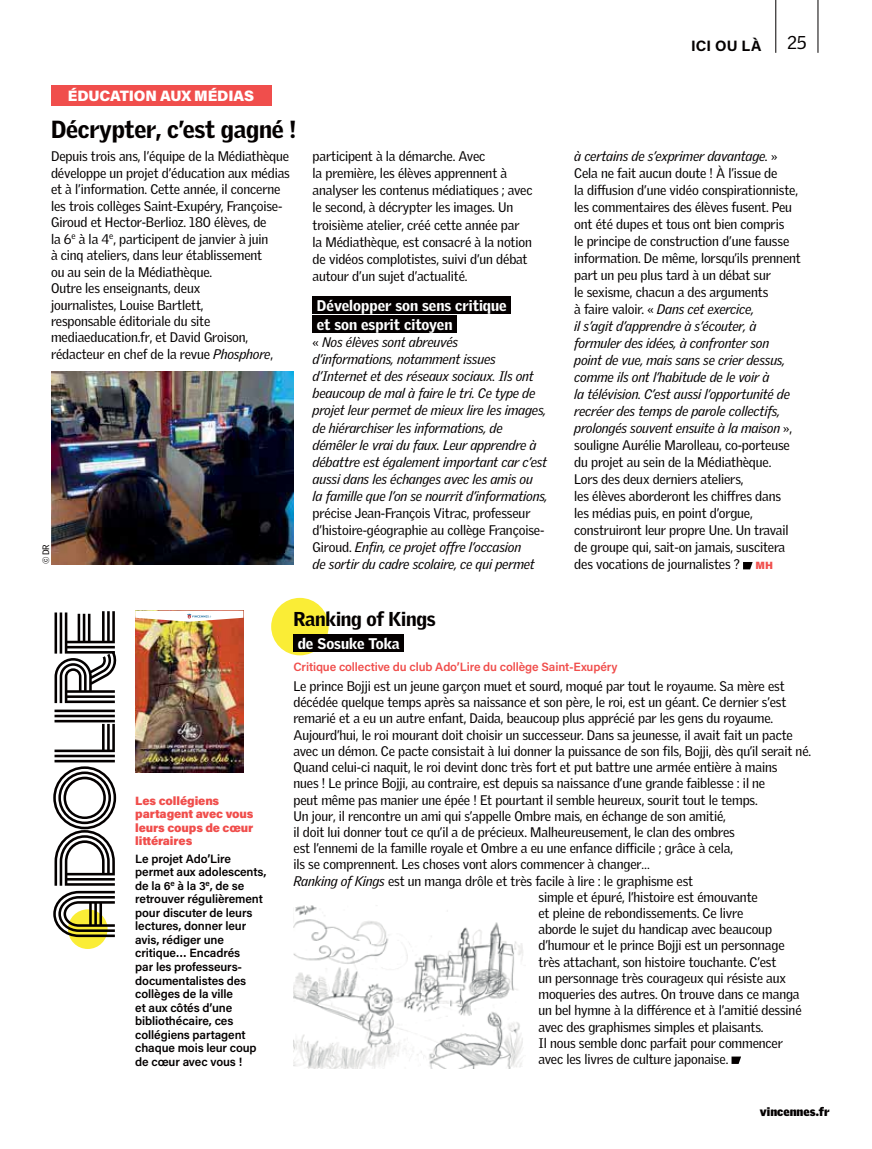
<style>
.page{position:relative;width:872px;height:1149px;background:#fff}
.page>*{position:absolute;margin:0;border:0;box-sizing:border-box;transform-origin:0 0}
.t1{font:85.5px "Arya Triple Alt";letter-spacing:-.07em;color:#040000}
.t2{font:900 24px "Griffith Gothic";letter-spacing:-.01em;color:#040000}
.t3{font:900 19.5px "Griffith Gothic";letter-spacing:-.01em;color:#040000}
.t4{font:18px "Griffith Gothic";color:#040000}
.t5{font:900 15px/18.6px "Griffith Gothic";color:#fff}
.t6{font:900 15px "Acumin Pro";letter-spacing:-.01em;color:#fff}
.t7{font:700 15px "Acumin Pro";letter-spacing:.01em;color:#040000}
.t8{font:13.5px/17px "Griffith Gothic";letter-spacing:-.01em;color:#040000}
.t9{font:italic 13.5px/17.1px "Griffith Gothic";letter-spacing:-.01em;color:#040000}
.t10{font:600 12px/13.5px "Acumin Pro";letter-spacing:-.01em;color:#040000}
.t11{font:900 12px/13.5px "Acumin Pro";letter-spacing:-.01em;color:#f04e4c}
.t12{font:600 12px "Acumin Pro";letter-spacing:-.01em;color:#f04e4c}
.t13{font:900 12px "Griffith Gothic";color:#040000}
.t14{font:9px "Griffith Gothic";color:#040000}
.s1{font-style:italic}
.s2{font-weight:900;font-size:15px;color:#fff}
.s3{font-style:normal}
.s4{font-family:"Acumin Pro";font-weight:900;font-size:10.5px;color:#f04e4c}
</style>
<div class="page">
<hr style="left:775px;top:0;width:1px;height:53px;background:#040000">
<hr style="left:817px;top:0;width:1px;height:53px;background:#040000">
<div style="left:51px;top:85px;width:220px;height:21px;background:#f04e4c"></div>
<div style="left:313px;top:296px;width:198px;height:18px;background:#040000"></div>
<div style="left:313px;top:315px;width:144px;height:18px;background:#040000"></div>
<svg style="left:743px;top:562px;width:9px;height:7px"></svg>
<div style="left:68px;top:909px;width:40px;height:39px;background:#faed36;border-radius:50%"></div>
<div style="left:271px;top:597px;width:57px;height:58px;background:#faed36;border-radius:50%"></div>
<img style="left:51px;top:372px;width:242px;height:192px">
<img style="left:293px;top:905px;width:230px;height:162px">
<img style="left:135px;top:621px;width:108px;height:151px">
<svg style="left:135px;top:610px;width:108px;height:11px"></svg>
<div style="left:293px;top:633px;width:111px;height:18px;background:#040000"></div>
<svg style="left:731px;top:1056px;width:10px;height:7px"></svg>
<p class="t6" style="left:68px;top:89px;width:188px">ÉDUCATION AUX MÉDIAS</p>
<h2 class="t2" style="left:51px;top:118px;width:247px">Décrypter, c’est gagné !</h2>
<p class="t8" style="left:51px;top:149px;width:240px;line-height:16.5px">Depuis trois ans, l’équipe de la Médiathèque développe un projet d’éducation aux médias et à l’information. Cette année, il concerne les trois collèges Saint-Exupéry, Françoise-Giroud et Hector-Berlioz. 180 élèves, de<br>la 6<sup>e</sup> à la 4<sup>e</sup>, participent de janvier à juin<br>à cinq ateliers, dans leur établissement<br>ou au sein de la Médiathèque.<br>Outre les enseignants, deux<br>journalistes, Louise Bartlett,<br>responsable éditoriale du site mediaeducation.fr, et David Groison, rédacteur en chef de la revue <span class="s1">Phosphore</span>,</p>
<p class="t8" style="left:313px;top:149px;width:225px">participent à la démarche. Avec<br>la première, les élèves apprennent à analyser les contenus médiatiques ; avec le second, à décrypter les images. Un troisième atelier, créé cette année par<br>la Médiathèque, est consacré à la notion de vidéos complotistes, suivi d’un débat autour d’un sujet d’actualité.<span class="s2">Développe</span></p>
<p class="t5" style="left:317px;top:297px;width:191px">Développer son sens critique et son esprit citoyen</p>
<p class="t9" style="left:313px;top:334px;width:236px"><span class="s3">«</span> Nos élèves sont abreuvés<br>d’informations, notamment issues d’Internet et des réseaux sociaux. Ils ont beaucoup de mal à faire le tri. Ce type de projet leur permet de mieux lire les images, de hiérarchiser les informations, de démêler le vrai du faux. Leur apprendre à débattre est également important car c’est aussi dans les échanges avec les amis ou<br>la famille que l’on se nourrit d’informations,</p>
<p class="t8" style="left:313px;top:505px;width:233px">précise Jean-François Vitrac, professeur d’histoire-géographie au collège Françoise-Giroud. <span class="s1">Enfin, ce projet offre l’occasion<br>de sortir du cadre scolaire, ce qui permet</span></p>
<p class="t14" style="left:42px;top:563px;width:21px;rotate:-90deg">© DR</p>
<p class="t7" style="left:691px;top:38px;width:72px">ICI OU LÀ</p>
<h3 class="t4" style="left:787px;top:36px;width:21px">25</h3>
<p class="t8" style="left:574px;top:149px;width:228px"><span class="s1">à certains de s’exprimer davantage.</span> » Cela ne fait aucun doute ! À l’issue de<br>la diffusion d’une vidéo conspirationniste, les commentaires des élèves fusent. Peu ont été dupes et tous ont bien compris<br>le principe de construction d’une fausse information. De même, lorsqu’ils prennent part un peu plus tard à un débat sur<br>le sexisme, chacun a des arguments<br>à faire valoir. « <span class="s1">Dans cet exercice,<br>il s’agit d’apprendre à s’écouter, à formuler des idées, à confronter son<br>point de vue, mais sans se crier dessus, comme ils ont l’habitude de le voir à<br>la télévision. C’est aussi l’opportunité de recréer des temps de parole collectifs, prolongés souvent ensuite à la maison</span> », souligne Aurélie Marolleau, co-porteuse du projet au sein de la Médiathèque.<br>Lors des deux derniers ateliers,<br>les élèves aborderont les chiffres dans<br>les médias puis, en point d’orgue, construiront leur propre Une. Un travail de groupe qui, sait-on jamais, suscitera des vocations de journalistes ? <span class="s4">MH</span></p>
<h1 class="t1" style="left:35px;top:941px;width:337px;rotate:-90deg">adolire</h1>
<p class="t11" style="left:135px;top:793px;width:120px">Les collégiens partagent avec vous leurs coups de cœur littéraires</p>
<p class="t10" style="left:135px;top:852px;width:133px">Le projet Ado’Lire permet aux adolescents, de la 6<sup>e</sup> à la 3<sup>e</sup>, de se retrouver régulièrement pour discuter de leurs lectures, donner leur avis, rédiger une critique… Encadrés<br>par les professeurs&shy;documentalistes des collèges de la ville<br>et aux côtés d’une bibliothécaire, ces collégiens partagent chaque mois leur coup de cœur avec vous !</p>
<h3 class="t3" style="left:293px;top:610px;width:144px">Ranking of Kings</h3>
<p class="t5" style="left:298px;top:634px;width:103px">de Sosuke Toka</p>
<p class="t12" style="left:293px;top:660px;width:326px">Critique collective du club Ado’Lire du collège Saint-Exupéry</p>
<p class="t8" style="left:293px;top:678px;width:493px">Le prince Bojji est un jeune garçon muet et sourd, moqué par tout le royaume. Sa mère est</p>
<p class="t8" style="left:293px;top:694px;width:494px">décédée quelque temps après sa naissance et son père, le roi, est un géant. Ce dernier s’est</p>
<p class="t8" style="left:293px;top:711px;width:481px">remarié et a eu un autre enfant, Daida, beaucoup plus apprécié par les gens du royaume.</p>
<p class="t8" style="left:293px;top:727px;width:501px">Aujourd’hui, le roi mourant doit choisir un successeur. Dans sa jeunesse, il avait fait un pacte</p>
<p class="t8" style="left:293px;top:743px;width:519px">avec un démon. Ce pacte consistait à lui donner la puissance de son fils, Bojji, dès qu’il serait né.</p>
<p class="t8" style="left:293px;top:759px;width:485px">Quand celui-ci naquit, le roi devint donc très fort et put battre une armée entière à mains</p>
<p class="t8" style="left:293px;top:775px;width:473px">nues ! Le prince Bojji, au contraire, est depuis sa naissance d’une grande faiblesse : il ne</p>
<p class="t8" style="left:293px;top:792px;width:466px">peut même pas manier une épée ! Et pourtant il semble heureux, sourit tout le temps.</p>
<p class="t8" style="left:293px;top:808px;width:434px">Un jour, il rencontre un ami qui s’appelle Ombre mais, en échange de son amitié,</p>
<p class="t8" style="left:293px;top:824px;width:443px">il doit lui donner tout ce qu’il a de précieux. Malheureusement, le clan des ombres</p>
<p class="t8" style="left:293px;top:840px;width:441px">est l’ennemi de la famille royale et Ombre a eu une enfance difficile ; grâce à cela,</p>
<p class="t8" style="left:293px;top:856px;width:358px">ils se comprennent. Les choses vont alors commencer à changer…</p>
<p class="t8" style="left:293px;top:873px;width:401px"><span class="s1">Ranking of Kings</span> est un manga drôle et très facile à lire : le graphisme est</p>
<p class="t8" style="left:538px;top:889px;width:221px">simple et épuré, l’histoire est émouvante</p>
<p class="t8" style="left:538px;top:905px;width:206px">et pleine de rebondissements. Ce livre</p>
<p class="t8" style="left:538px;top:921px;width:235px">aborde le sujet du handicap avec beaucoup</p>
<p class="t8" style="left:538px;top:937px;width:248px">d’humour et le prince Bojji est un personnage</p>
<p class="t8" style="left:538px;top:954px;width:239px">très attachant, son histoire touchante. C’est</p>
<p class="t8" style="left:538px;top:970px;width:249px">un personnage très courageux qui résiste aux</p>
<p class="t8" style="left:538px;top:986px;width:263px">moqueries des autres. On trouve dans ce manga</p>
<p class="t8" style="left:538px;top:1002px;width:265px">un bel hymne à la différence et à l’amitié dessiné</p>
<p class="t8" style="left:538px;top:1018px;width:227px">avec des graphismes simples et plaisants.</p>
<p class="t8" style="left:538px;top:1035px;width:246px">Il nous semble donc parfait pour commencer</p>
<p class="t8" style="left:538px;top:1051px;width:191px">avec les livres de culture japonaise.</p>
<p class="t13" style="left:760px;top:1107px;width:71px">vincennes.fr</p>
</div>
